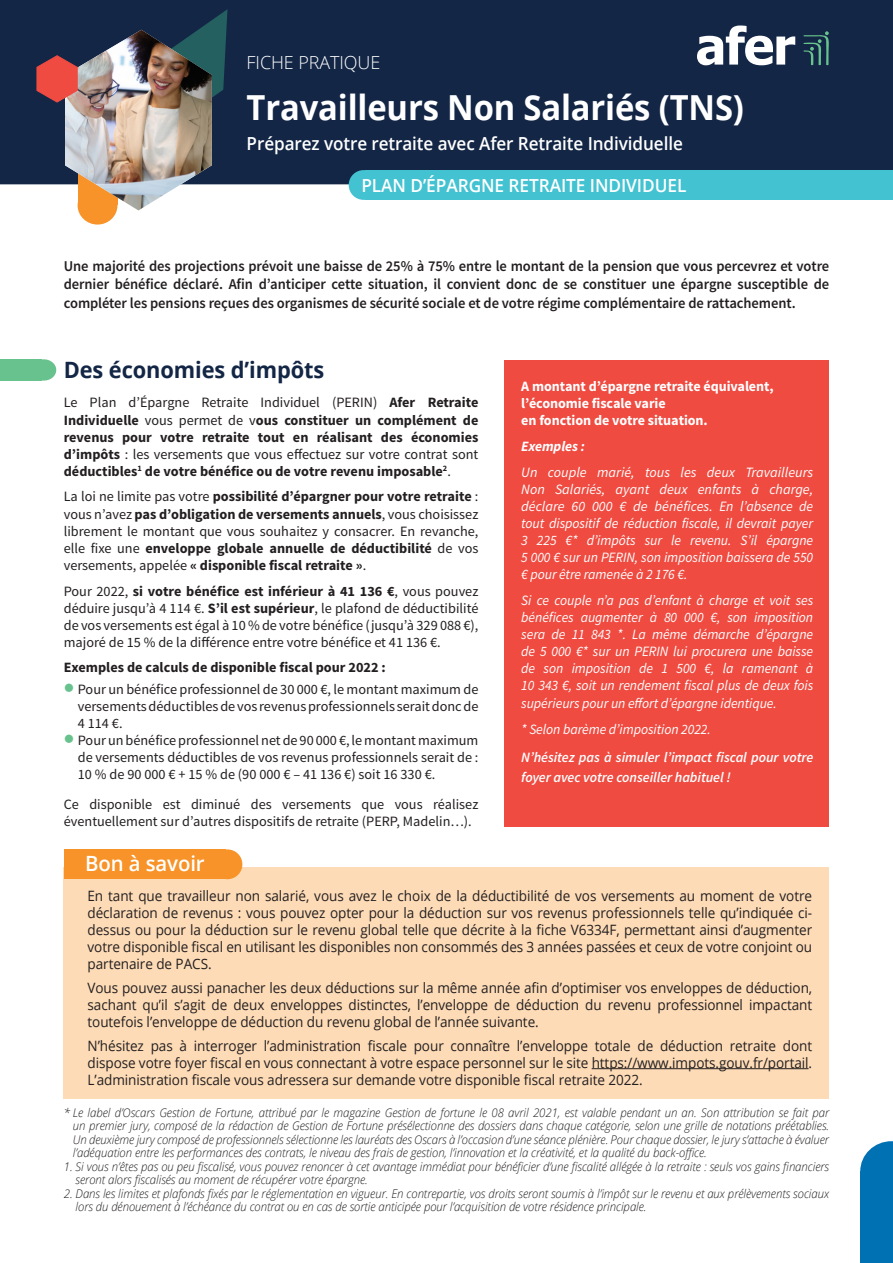
<style>
.page{position:relative;width:893px;height:1263px;background:#fff}
.page>*{position:absolute;margin:0;border:0;box-sizing:border-box;transform-origin:0 0}
.t1{font:700 34.5px "Open Sans";letter-spacing:-.005em;color:#fff;scale:.95 1}
.t2{font:700 22.5px "Open Sans";letter-spacing:-.005em;color:#132646}
.t3{font:600 21px "Open Sans";letter-spacing:-.005em;color:#fff}
.t4{font:600 18px "Open Sans";letter-spacing:-.005em;color:#fff;scale:.95 1}
.t5{font:600 18px "Open Sans";letter-spacing:-.005em;color:#fff;scale:.96 1}
.t6{font:300 18px "Open Sans";letter-spacing:-.005em;color:#fff}
.t7{font:600 15px/18px "Source Sans Pro";letter-spacing:-.005em;color:#231f20}
.t8{font:14.25px/17.1px "Open Sans";letter-spacing:-.005em;color:#231f20;text-align:justify;scale:.95 1}
.t9{font:14.25px/17.1px "Source Sans Pro";color:#231f20;text-align:justify}
.t10{font:italic 14.25px/17.1px "Source Sans Pro";letter-spacing:-.005em;color:#fff;text-align:justify}
.t11{font:700 14.25px/17.1px "Source Sans Pro";color:#231f20;text-align:justify}
.t12{font:700 14.25px/17.1px "Source Sans Pro";letter-spacing:-.005em;color:#fff}
.t13{font:italic 600 14.25px/19.5px "Source Sans Pro";letter-spacing:-.005em;color:#fff}
.t14{font:italic 700 14.25px "Source Sans Pro";letter-spacing:-.005em;color:#fff}
.t15{font:italic 300 12px/13.5px "Open Sans";letter-spacing:-.005em;color:#231f20;scale:.95 1}
.s1{font-weight:400}
.s2{font-weight:700}
.s3{color:#68c28d}
</style>
<div class="page">
<div style="left:0;top:0;width:893px;height:184px;background:#132646"></div>
<div style="left:78px;top:186px;width:39px;height:39px;background:#f79328;border-radius:50%"></div>
<svg style="left:697px;top:26px;width:98px;height:39px"></svg>
<svg style="left:803px;top:31px;width:26px;height:34px"></svg>
<div style="left:349px;top:170px;width:29px;height:30px;background:#43c2d1;border-radius:50%"></div>
<div style="left:366px;top:170px;width:527px;height:30px;background:#43c2d1"></div>
<img style="left:36px;top:9px;width:191px;height:201px">
<div style="left:31px;top:359px;width:25px;height:22px;background:#68c28d;border-radius:50%"></div>
<div style="left:0;top:359px;width:41px;height:22px;background:#68c28d"></div>
<div style="left:504px;top:360px;width:325px;height:467px;background:#ef4b41"></div>
<svg style="left:860px;top:1141px;width:33px;height:30px"></svg>
<div style="left:860px;top:1171px;width:33px;height:92px;background:#0072b4"></div>
<div style="left:64px;top:867px;width:765px;height:231px;background:#fddbb6"></div>
<hr style="left:592px;top:1068px;width:217px;height:1px;background:#231f20">
<div style="left:213px;top:849px;width:29px;height:30px;background:#f79328;border-radius:50%"></div>
<div style="left:64px;top:849px;width:161px;height:30px;background:#f79328"></div>
<p class="t6" style="left:247px;top:50px;width:135px">FICHE PRATIQUE</p>
<p class="t1" style="left:247px;top:83px;width:525px">Travailleurs Non Salariés (TNS)</p>
<p class="t4" style="left:247px;top:131px;width:461px">Préparez votre retraite avec Afer Retraite Individuelle</p>
<p class="t5" style="left:361px;top:173px;width:340px">PLAN D’ÉPARGNE RETRAITE INDIVIDUEL</p>
<p class="t7" style="left:64px;top:257px;width:767px">Une majorité des projections prévoit une baisse de 25% à 75% entre le montant de la pension que vous percevrez et votre dernier bénéfice déclaré. Afin d’anticiper cette situation, il convient donc de se constituer une épargne susceptible de</p>
<p class="t7" style="left:64px;top:295px;width:733px">compléter les pensions reçues des organismes de sécurité sociale et de votre régime complémentaire de rattachement.</p>
<p class="t2" style="left:64px;top:354px;width:262px">Des économies d’impôts</p>
<p class="t11" style="left:64px;top:395px;width:416px"><span class="s1">Le Plan d’Épargne Retraite Individuel (PERIN)</span> Afer Retraite Individuelle <span class="s1">vous permet de v</span>ous constituer un complément de revenus pour votre retraite tout en réalisant des économies d’impôts <span class="s1">: les versements que vous effectuez sur votre contrat sont </span>déductibles<sup>1</sup> de votre bénéfice ou de votre revenu imposable<sup>2</sup><span class="s1">.</span></p>
<p class="t9" style="left:64px;top:488px;width:416px">La loi ne limite pas votre <span class="s2">possibilité d’épargner pour votre retraite</span> : vous n’avez <span class="s2">pas d’obligation de versements annuels</span>, vous choisissez librement le montant que vous souhaitez y consacrer. En revanche, elle fixe une <span class="s2">enveloppe globale annuelle de déductibilité</span> de vos versements, appelée <span class="s2">« disponible fiscal retraite »</span>.</p>
<p class="t9" style="left:64px;top:582px;width:416px">Pour 2022, <span class="s2">si votre bénéfice est inférieur à 41 136 €</span>, vous pouvez déduire jusqu’à 4 114 €. <span class="s2">S’il est supérieur</span>, le plafond de déductibilité de vos versements est égal à 10 % de votre bénéfice (jusqu’à 329 088 €), majoré de 15 % de la différence entre votre bénéfice et 41 136 €.</p>
<p class="t11" style="left:64px;top:660px;width:324px">Exemples de calculs de disponible fiscal pour 2022 :</p>
<p class="t9" style="left:78px;top:681px;width:402px;text-indent:-14px"><span class="s3">●</span> Pour un bénéfice professionnel de 30 000 €, le montant maximum de versements déductibles de vos revenus professionnels serait donc de 4 114 €.</p>
<p class="t9" style="left:78px;top:732px;width:402px;text-indent:-14px"><span class="s3">●</span> Pour un bénéfice professionnel net de 90 000 €, le montant maximum de versements déductibles de vos revenus professionnels serait de :<br>10 % de 90 000 € + 15 % de (90 000 € – 41 136 €) soit 16 330 €.</p>
<p class="t9" style="left:64px;top:796px;width:416px">Ce disponible est diminué des versements que vous réalisez éventuellement sur d’autres dispositifs de retraite (PERP, Madelin…).</p>
<p class="t3" style="left:85px;top:848px;width:121px">Bon à savoir</p>
<p class="t12" style="left:521px;top:378px;width:254px">A montant d’épargne retraite équivalent, l’économie fiscale varie<br>en fonction de votre situation.</p>
<p class="t14" style="left:521px;top:437px;width:65px">Exemples :</p>
<p class="t10" style="left:521px;top:463px;width:293px">Un couple marié, tous les deux Travailleurs Non Salariés, ayant deux enfants à charge, déclare 60 000 € de bénéfices. En l’absence de tout dispositif de réduction fiscale, il devrait payer 3 225 €* d’impôts sur le revenu. S’il épargne 5 000 € sur un PERIN, son imposition baissera de 550 € pour être ramenée à 2 176 €.</p>
<p class="t10" style="left:521px;top:592px;width:294px">Si ce couple n’a pas d’enfant à charge et voit ses bénéfices augmenter à 80 000 €, son imposition sera de 11 843 *. La même démarche d’épargne de 5 000 €* sur un PERIN lui procurera une baisse de son imposition de 1 500 €, la ramenant à 10 343 €, soit un rendement fiscal plus de deux fois supérieurs pour un effort d’épargne identique.</p>
<p class="t10" style="left:521px;top:721px;width:191px">* Selon barème d’imposition 2022.</p>
<p class="t13" style="left:521px;top:748px;width:294px">N’hésitez pas à simuler l’impact fiscal pour votre foyer avec votre conseiller habituel !</p>
<p class="t8" style="left:88px;top:887px;width:764px">En tant que travailleur non salarié, vous avez le choix de la déductibilité de vos versements au moment de votre déclaration de revenus : vous pouvez opter pour la déduction sur vos revenus professionnels telle qu’indiquée ci&shy;dessus ou pour la déduction sur le revenu global telle que décrite à la fiche V6334F, permettant ainsi d’augmenter votre disponible fiscal en utilisant les disponibles non consommés des 3 années passées et ceux de votre conjoint ou partenaire de PACS.</p>
<p class="t8" style="left:88px;top:979px;width:764px">Vous pouvez aussi panacher les deux déductions sur la même année afin d’optimiser vos enveloppes de déduction, sachant qu’il s’agit de deux enveloppes distinctes, l’enveloppe de déduction du revenu professionnel impactant toutefois l’enveloppe de déduction du revenu global de l’année suivante.</p>
<p class="t8" style="left:88px;top:1036px;width:764px">N’hésitez pas à interroger l’administration fiscale pour connaître l’enveloppe totale de déduction retraite dont dispose votre foyer fiscal en vous connectant à votre espace personnel sur le site https://www.impots.gouv.fr/portail.<br>L’administration fiscale vous adressera sur demande votre disponible fiscal retraite 2022.</p>
<p class="t15" style="left:73px;top:1105px;width:798px;text-align:justify;text-indent:-9px">* Le label d’Oscars Gestion de Fortune, attribué par le magazine Gestion de fortune le 08 avril 2021, est valable pendant un an. Son attribution se fait par un premier jury, composé de la rédaction de Gestion de Fortune présélectionne des dossiers dans chaque catégorie, selon une grille de notations préétablies.<br>Un deuxième jury composé de professionnels sélectionne les lauréats des Oscars à l’occasion d’une séance plénière. Pour chaque dossier, le jury s’attache à évaluer l’adéquation entre les performances des contrats, le niveau des frais de gestion, l’innovation et la créativité, et la qualité du back-office.</p>
<p class="t15" style="left:76px;top:1159px;width:795px;text-indent:-12px">1. Si vous n’êtes pas ou peu fiscalisé, vous pouvez renoncer à cet avantage immédiat pour bénéficier d’une fiscalité allégée à la retraite : seuls vos gains financiers seront alors fiscalisés au moment de récupérer votre épargne.</p>
<p class="t15" style="left:76px;top:1186px;width:795px;text-indent:-12px">2. Dans les limites et plafonds fixés par le réglementation en vigueur. En contrepartie, vos droits seront soumis à l’impôt sur le revenu et aux prélèvements sociaux lors du dénouement à l’échéance du contrat ou en cas de sortie anticipée pour l’acquisition de votre résidence principale.</p>
</div>
